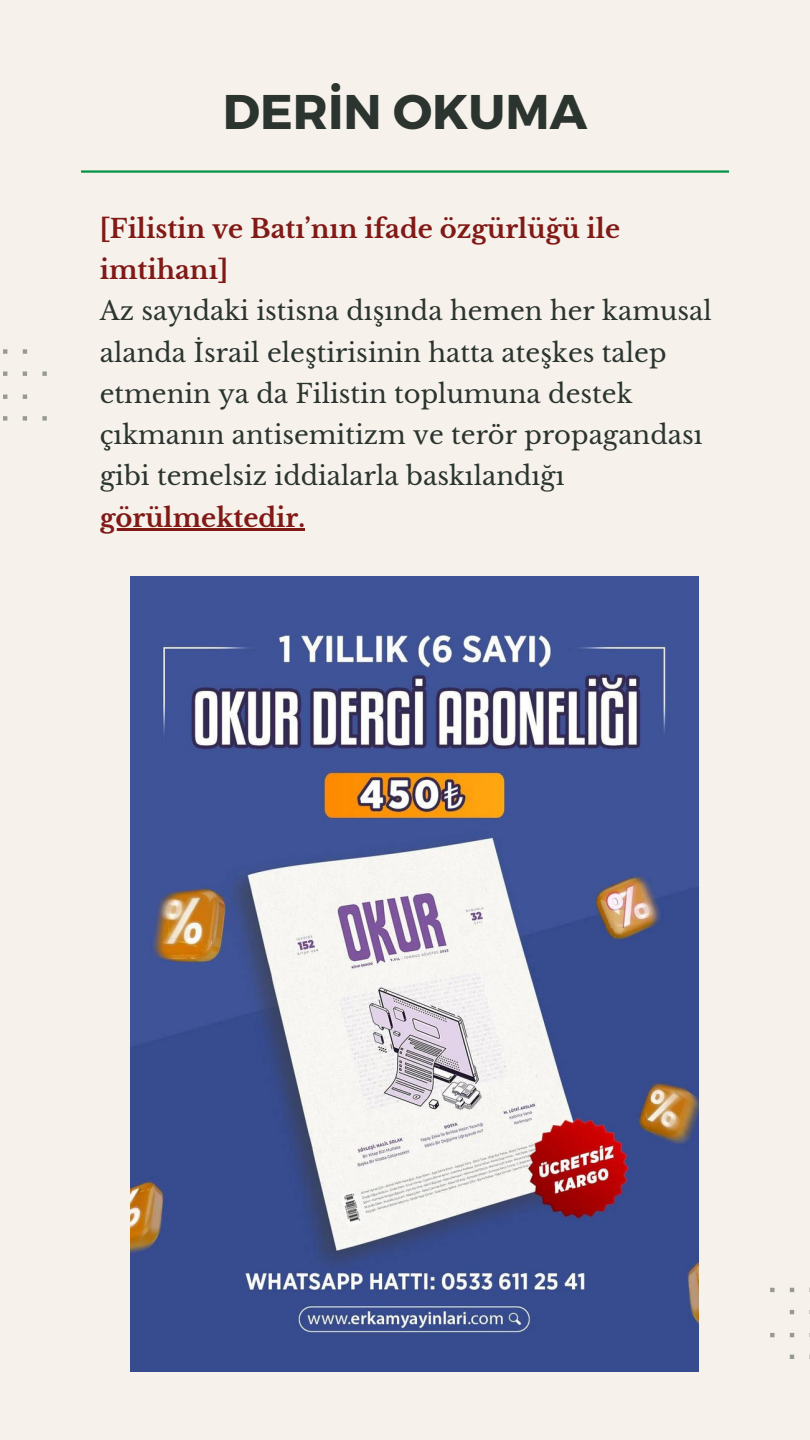
<style>
.page{position:relative;width:810px;height:1440px;background:#f6f2eb}
.page>*{position:absolute;margin:0;border:0;box-sizing:border-box;transform-origin:0 0}
.t1{font:700 48.6px "Montserrat";color:#2b342f}
.t2{font:25.8px/41.2px "Libre Baskerville";color:#2b342f}
.t3{font:700 25.8px/41.2px "Libre Baskerville";color:#811a17}
.s1{font-weight:700;color:#811a17}
</style>
<div class="page">
<hr style="left:81px;top:170px;width:648px;height:3px;background:#009245">
<svg style="left:3px;top:349px;width:44px;height:72px"></svg>
<svg style="left:770px;top:1288px;width:40px;height:71px"></svg>
<img style="left:131px;top:576px;width:567px;height:795px">
<hr style="left:100px;top:528px;width:205px;height:2px;background:#811a17">
<p class="t1" style="left:223px;top:81px;width:366px">DERİN OKUMA</p>
<p class="t3" style="left:100px;top:208px;width:522px">[Filistin ve Batı’nın ifade özgürlüğü ile imtihanı]</p>
<p class="t2" style="left:100px;top:291px;width:613px">Az sayıdaki istisna dışında hemen her kamusal alanda İsrail eleştirisinin hatta ateşkes talep etmenin ya da Filistin toplumuna destek çıkmanın antisemitizm ve terör propagandası gibi temelsiz iddialarla baskılandığı <span class="s1">görülmektedir.</span></p>
</div>
